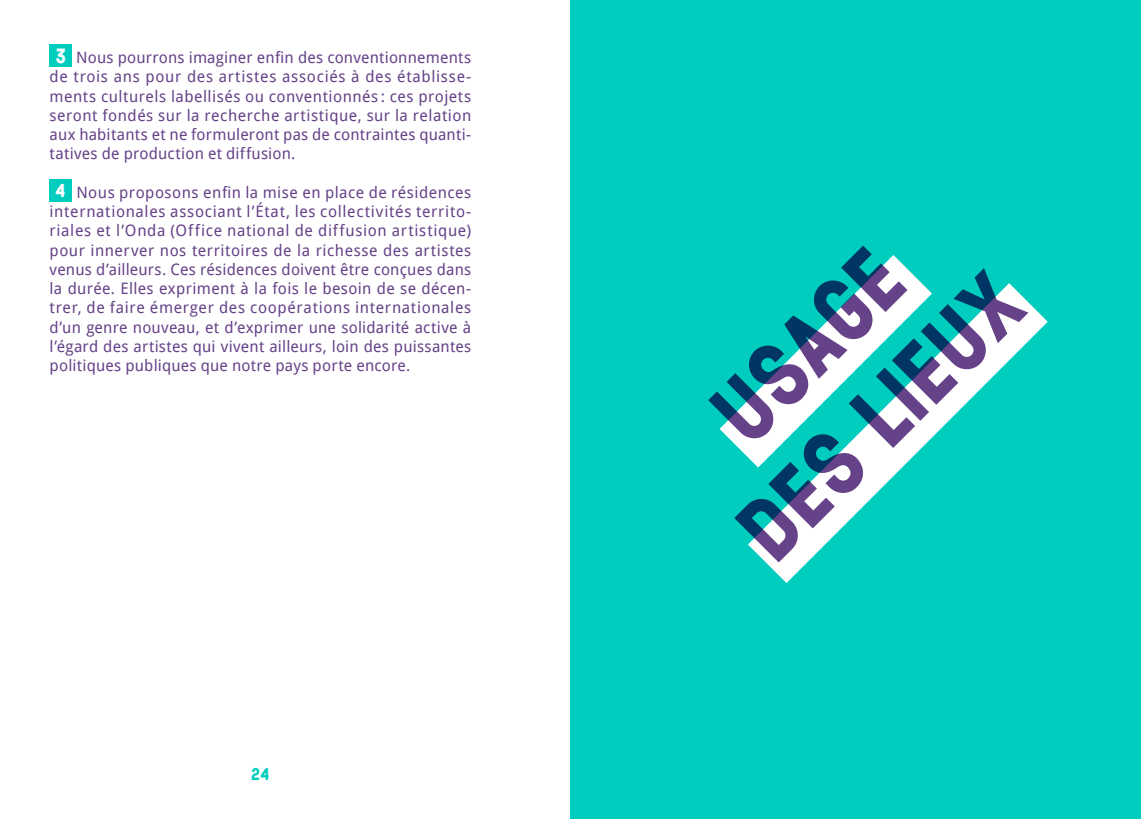
<style>
.page{position:relative;width:1141px;height:819px;background:#fff}
.page>*{position:absolute;margin:0;border:0;box-sizing:border-box;transform-origin:0 0}
.t1{font:84px/101.5px "Wilma Base";color:#664388;text-align:center}
.t2{font:15.75px/19.2px "Droid Sans";letter-spacing:.01em;color:#664388;text-align:justify}
.t3{font:15.75px "Wilma Base";color:#00cdbd}
.s1{font-family:"Wilma Base";font-size:19.25px;color:#fff}
.s2{font-family:"Wilma Base";font-size:17.5px;color:#fff}
</style>
<div class="page">
<div style="left:570px;top:0;width:571px;height:819px;background:#00cdbd"></div>
<svg style="left:748px;top:283px;width:300px;height:300px"></svg>
<svg style="left:720px;top:255px;width:212px;height:212px"></svg>
<div style="left:50px;top:44px;width:22px;height:23px;background:#00cdbd"></div>
<div style="left:50px;top:179px;width:22px;height:22px;background:#00cdbd"></div>
<p class="t2" style="left:50px;top:47px;width:423px;text-indent:6px"><span class="s1">3</span> Nous pourrons imaginer enfin des conventionnements de trois ans pour des artistes associés à des établisse&shy;ments culturels labellisés ou conventionnés : ces projets seront fondés sur la recherche artistique, sur la relation aux habitants et ne formuleront pas de contraintes quanti&shy;tatives de production et diffusion.</p>
<p class="t2" style="left:50px;top:182px;width:423px;text-indent:6px"><span class="s2">4</span> Nous proposons enfin la mise en place de résidences internationales associant l’État, les collectivités territo&shy;riales et l’Onda (Office national de diffusion artistique) pour innerver nos territoires de la richesse des artistes venus d’ailleurs. Ces résidences doivent être conçues dans la durée. Elles expriment à la fois le besoin de se décen&shy;trer, de faire émerger des coopérations internationales d’un genre nouveau, et d’exprimer une solidarité active à l’égard des artistes qui vivent ailleurs, loin des puissantes politiques publiques que notre pays porte encore.</p>
<p class="t3" style="left:251px;top:764px;width:20px">24</p>
<h1 class="t1" style="left:648px;top:439px;width:361px;rotate:-45deg">USAGE<br>DES LIEUX</h1>
</div>
